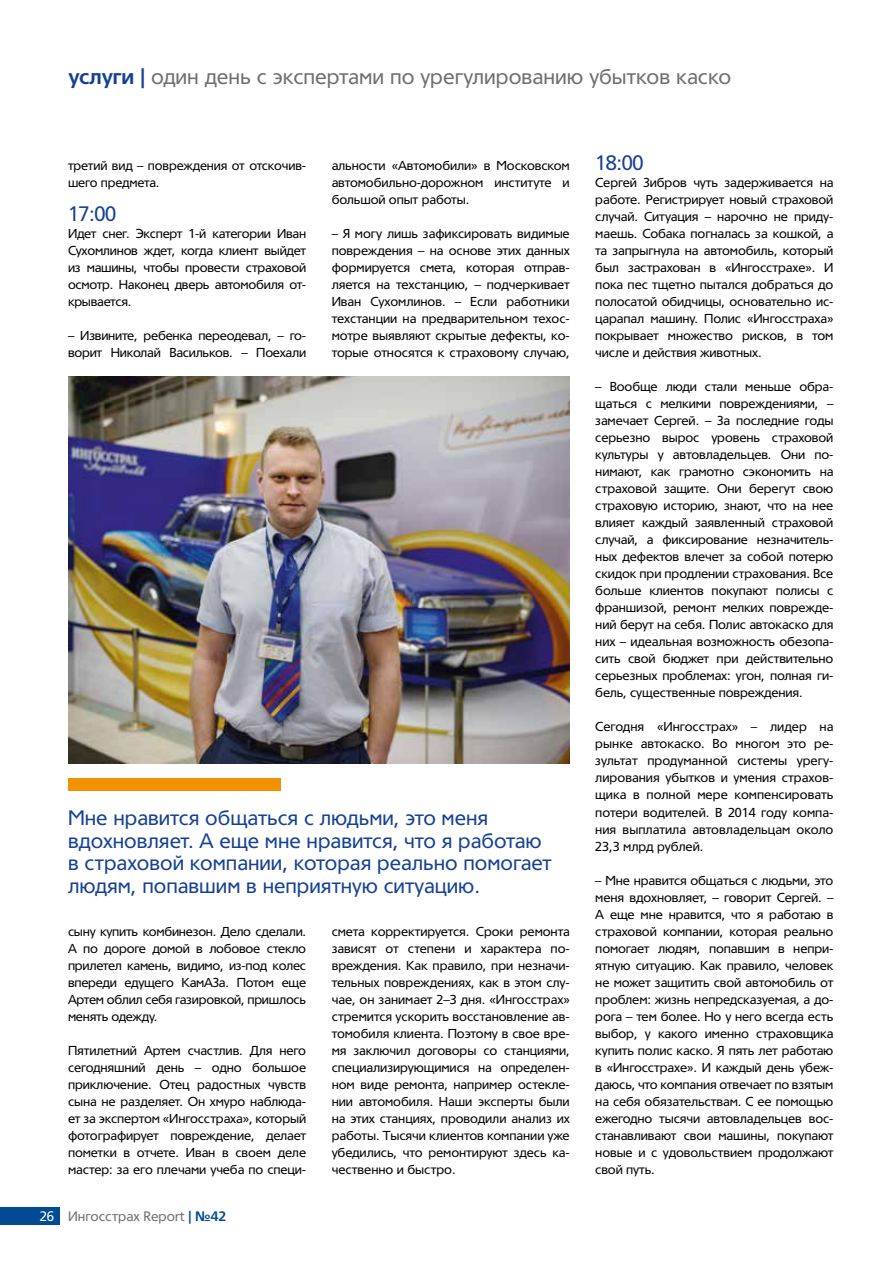
<style>
.page{position:relative;width:893px;height:1263px;background:#fff}
.page>*{position:absolute;margin:0;border:0;box-sizing:border-box;transform-origin:0 0}
.t1{font:21px "Tornado C";color:#706f6f}
.t2{font:20.55px/22.5px "Tornado C";color:#164194}
.t3{font:13.5px "Tornado C";color:#706f6f}
.t4{font:12.75px/17px "Tornado C";letter-spacing:-.01em;color:#000;text-align:justify}
.s1{font-weight:700;color:#164194}
.s2{color:#fff}
.s3{font-weight:700;color:#004b93}
</style>
<div class="page">
<div style="left:0;top:1208px;width:60px;height:17px;background:#004b93"></div>
<div style="left:68px;top:778px;width:213px;height:13px;background:#f39200"></div>
<img style="left:68px;top:376px;width:502px;height:387px">
<h1 class="t1" style="left:68px;top:66px;width:664px"><span class="s1">услуги |</span> один день с экспертами по урегулированию убытков каско</h1>
<p class="t4" style="left:68px;top:157px;width:240px">третий вид – повреждения от отскочив&shy;шего предмета.</p>
<h2 class="t2" style="left:68px;top:203px;width:50px">17:00</h2>
<p class="t4" style="left:68px;top:225px;width:240px">Идет снег. Эксперт 1-й категории Иван Сухомлинов ждет, когда клиент выйдет из машины, чтобы провести страховой осмотр. Наконец дверь автомобиля от&shy;крывается.</p>
<p class="t4" style="left:68px;top:327px;width:240px">– Извините, ребенка переодевал, – го&shy;ворит Николай Васильков. – Поехали</p>
<p class="t4" style="left:332px;top:157px;width:240px">альности «Автомобили» в Московском автомобильно-дорожном институте и большой опыт работы.</p>
<p class="t4" style="left:332px;top:225px;width:240px">– Я могу лишь зафиксировать видимые повреждения – на основе этих данных формируется смета, которая отправ&shy;ляется на техстанцию, – подчеркивает Иван Сухомлинов. – Если работники техстанции на предварительном техос&shy;мотре выявляют скрытые дефекты, ко&shy;торые относятся к страховому случаю,</p>
<h2 class="t2" style="left:68px;top:807px;width:485px">Мне нравится общаться с людьми, это меня вдохновляет. А еще мне нравится, что я работаю в страховой компании, которая реально помогает людям, попавшим в неприятную ситуацию.</h2>
<p class="t4" style="left:68px;top:923px;width:240px">сыну купить комбинезон. Дело сделали.<br>А по дороге домой в лобовое стекло прилетел камень, видимо, из-под колес впереди едущего КамАЗа. Потом еще Артем облил себя газировкой, пришлось менять одежду.</p>
<p class="t4" style="left:68px;top:1042px;width:240px">Пятилетний Артем счастлив. Для него сегодняшний день – одно большое приключение. Отец радостных чувств сына не разделяет. Он хмуро наблюда&shy;ет за экспертом «Ингосстраха», который фотографирует повреждение, делает пометки в отчете. Иван в своем деле мастер: за его плечами учеба по специ-</p>
<p class="t3" style="left:40px;top:1209px;width:188px"><span class="s2">26</span> Ингосстрах Report <span class="s3">| №42</span></p>
<p class="t4" style="left:332px;top:923px;width:240px">смета корректируется. Сроки ремонта зависят от степени и характера по&shy;вреждения. Как правило, при незначи&shy;тельных повреждениях, как в этом слу&shy;чае, он занимает 2–3 дня. «Ингосстрах» стремится ускорить восстановление ав&shy;томобиля клиента. Поэтому в свое вре&shy;мя заключил договоры со станциями, специализирующимися на определен&shy;ном виде ремонта, например остекле&shy;нии автомобиля. Наши эксперты были на этих станциях, проводили анализ их работы. Тысячи клиентов компании уже убедились, что ремонтируют здесь ка&shy;чественно и быстро.</p>
<h2 class="t2" style="left:595px;top:152px;width:50px">18:00</h2>
<p class="t4" style="left:595px;top:174px;width:240px">Сергей Зибров чуть задерживается на работе. Регистрирует новый страховой случай. Ситуация – нарочно не приду&shy;маешь. Собака погналась за кошкой, а та запрыгнула на автомобиль, который был застрахован в «Ингосстрахе». И пока пес тщетно пытался добраться до полосатой обидчицы, основательно ис&shy;царапал машину. Полис «Ингосстраха» покрывает множество рисков, в том числе и действия животных.</p>
<p class="t4" style="left:595px;top:378px;width:240px">– Вообще люди стали меньше обра&shy;щаться с мелкими повреждениями, – замечает Сергей. – За последние годы серьезно вырос уровень страховой культуры у автовладельцев. Они по&shy;нимают, как грамотно сэкономить на страховой защите. Они берегут свою страховую историю, знают, что на нее влияет каждый заявленный страховой случай, а фиксирование незначитель&shy;ных дефектов влечет за собой потерю скидок при продлении страхования. Все больше клиентов покупают полисы с франшизой, ремонт мелких поврежде&shy;ний берут на себя. Полис автокаско для них – идеальная возможность обезопа&shy;сить свой бюджет при действительно серьезных проблемах: угон, полная ги&shy;бель, существенные повреждения.</p>
<p class="t4" style="left:595px;top:719px;width:240px">Сегодня «Ингосстрах» – лидер на рынке автокаско. Во многом это ре&shy;зультат продуманной системы урегу&shy;лирования убытков и умения страхов&shy;щика в полной мере компенсировать потери водителей. В 2014 году компа&shy;ния выплатила автовладельцам около 23,3 млрд рублей.</p>
<p class="t4" style="left:595px;top:872px;width:240px">– Мне нравится общаться с людьми, это меня вдохновляет, – говорит Сергей. – А еще мне нравится, что я работаю в страховой компании, которая реально помогает людям, попавшим в непри&shy;ятную ситуацию. Как правило, человек не может защитить свой автомобиль от проблем: жизнь непредсказуемая, а до&shy;рога – тем более. Но у него всегда есть выбор, у какого именно страховщика купить полис каско. Я пять лет работаю в «Ингосстрахе». И каждый день убеж&shy;даюсь, что компания отвечает по взятым на себя обязательствам. С ее помощью ежегодно тысячи автовладельцев вос&shy;станавливают свои машины, покупают новые и с удовольствием продолжают свой путь.</p>
</div>
